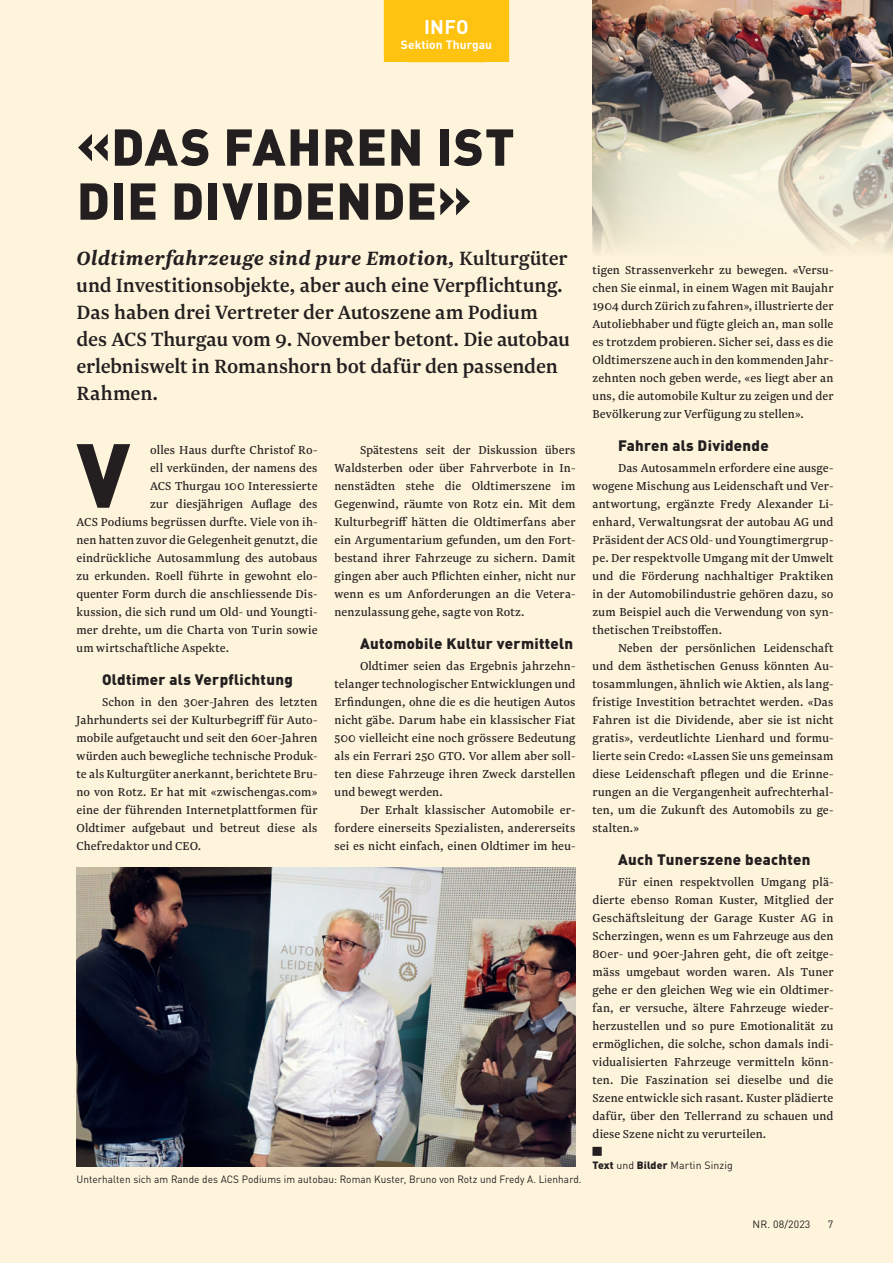
<style>
.page{position:relative;width:893px;height:1263px;background:#fef4db}
.page>*{position:absolute;margin:0;border:0;box-sizing:border-box;transform-origin:0 0}
.Lauftext_Newzald_9pt{font:900 89.4px "DIN Pro";color:#231f20}
.Titel_DIN-Black-34pt{font:900 51px/54px "DIN Pro";letter-spacing:.01em;color:#231f20}
.t1{font:500 22.5px/27px "Newzald";letter-spacing:-.005em;color:#231f20}
.t2{font:700 19.5px "DIN Pro";color:#fff}
.Untertitel_DIN-Black{font:900 15px "DIN Pro";letter-spacing:.02em;color:#231f20}
.Lauftext_Newzald_9pt-2{font:13.5px/18px "Newzald";letter-spacing:.01em;color:#231f20;text-align:justify}
.t3{font:700 12px "DIN Pro";letter-spacing:.01em;color:#fff}
.Legende_DIN-Regular{font:10.5px "DIN Pro";letter-spacing:.01em;color:#231f20;scale:.95 1}
.Legende_DIN-Regular-2{font:10.5px "DIN Pro";letter-spacing:.01em;color:#231f20}
.s1{font-weight:700;font-style:italic}
.s2{font-weight:900}
</style>
<div class="page">
<hr style="left:0;top:1086px;width:1px;height:177px;background:#d7dddf">
<div style="left:592px;top:1147px;width:10px;height:9px;background:#231f20"></div>
<img style="left:77px;top:867px;width:498px;height:299px">
<img style="left:592px;top:0;width:301px;height:252px">
<div style="left:384px;top:0;width:125px;height:62px;background:#fec210"></div>
<h3 class="t2" style="left:424px;top:11px;width:46px">Info</h3>
<p class="t3" style="left:401px;top:35px;width:93px">Sektion Thurgau</p>
<p class="Titel_DIN-Black-34pt" style="left:77px;top:114px;width:440px">«DAS FAHREN IST<br>DIE DIVIDENDE»</p>
<p class="t1" style="left:77px;top:244px;width:495px"><span class="s1">Oldtimerfahrzeuge sind pure Emotion,</span> Kulturgüter und Investitionsobjekte, aber auch eine Verpflichtung.<br>Das haben drei Vertreter der Autoszene am Podium des ACS Thurgau vom 9. November betont. Die autobau erlebniswelt in Romanshorn bot dafür den passenden Rahmen.</p>
<p class="Lauftext_Newzald_9pt" style="left:77px;top:399px;width:55px">V</p>
<p class="Lauftext_Newzald_9pt-2" style="left:150px;top:440px;width:169px">olles Haus durfte Christof Ro-</p>
<p class="Lauftext_Newzald_9pt-2" style="left:150px;top:458px;width:169px">ell verkünden, der namens des</p>
<p class="Lauftext_Newzald_9pt-2" style="left:150px;top:476px;width:169px">ACS Thurgau 100 Interessierte</p>
<p class="Lauftext_Newzald_9pt-2" style="left:150px;top:494px;width:169px">zur diesjährigen Auflage des</p>
<p class="Lauftext_Newzald_9pt-2" style="left:77px;top:512px;width:242px">ACS Podiums begrüssen durfte. Viele von ih-</p>
<p class="Lauftext_Newzald_9pt-2" style="left:77px;top:530px;width:242px">nen hatten zuvor die Gelegenheit genutzt, die</p>
<p class="Lauftext_Newzald_9pt-2" style="left:77px;top:548px;width:242px">eindrückliche Autosammlung des autobaus</p>
<p class="Lauftext_Newzald_9pt-2" style="left:77px;top:566px;width:242px">zu erkunden. Roell führte in gewohnt elo-</p>
<p class="Lauftext_Newzald_9pt-2" style="left:77px;top:584px;width:242px">quenter Form durch die anschliessende Dis-</p>
<p class="Lauftext_Newzald_9pt-2" style="left:77px;top:602px;width:242px">kussion, die sich rund um Old- und Youngti-</p>
<p class="Lauftext_Newzald_9pt-2" style="left:77px;top:620px;width:242px">mer drehte, um die Charta von Turin sowie</p>
<p class="Lauftext_Newzald_9pt-2" style="left:77px;top:638px;width:154px">um wirtschaftliche Aspekte.</p>
<p class="Untertitel_DIN-Black" style="left:102px;top:666px;width:192px">Oldtimer als Verpflichtung</p>
<p class="Lauftext_Newzald_9pt-2" style="left:77px;top:692px;width:242px;text-indent:26px">Schon in den 30er-Jahren des letzten Jahrhunderts sei der Kulturbegriff für Auto&shy;mobile aufgetaucht und seit den 60er-Jahren würden auch bewegliche technische Produk&shy;te als Kulturgüter anerkannt, berichtete Bru&shy;no von Rotz. Er hat mit «zwischengas.com» eine der führenden Internetplattformen für Oldtimer aufgebaut und betreut diese als Chefredaktor und CEO.</p>
<p class="Lauftext_Newzald_9pt-2" style="left:334px;top:440px;width:242px;text-indent:26px">Spätestens seit der Diskussion übers Waldsterben oder über Fahrverbote in In&shy;nenstädten stehe die Oldtimerszene im Gegenwind, räumte von Rotz ein. Mit dem Kulturbegriff hätten die Oldtimerfans aber ein Argumentarium gefunden, um den Fort&shy;bestand ihrer Fahrzeuge zu sichern. Damit gingen aber auch Pflichten einher, nicht nur wenn es um Anforderungen an die Vetera&shy;nenzulassung gehe, sagte von Rotz.</p>
<p class="Untertitel_DIN-Black" style="left:360px;top:630px;width:215px">Automobile Kultur vermitteln</p>
<p class="Lauftext_Newzald_9pt-2" style="left:334px;top:656px;width:242px;text-indent:26px">Oldtimer seien das Ergebnis jahrzehn&shy;telanger technologischer Entwicklungen und Erfindungen, ohne die es die heutigen Autos nicht gäbe. Darum habe ein klassischer Fiat 500 vielleicht eine noch grössere Bedeutung als ein Ferrari 250 GTO. Vor allem aber soll&shy;ten diese Fahrzeuge ihren Zweck darstellen und bewegt werden.</p>
<p class="Lauftext_Newzald_9pt-2" style="left:334px;top:800px;width:242px;text-indent:26px">Der Erhalt klassischer Automobile er&shy;fordere einerseits Spezialisten, andererseits sei es nicht einfach, einen Oldtimer im heu-</p>
<p class="Legende_DIN-Regular" style="left:77px;top:1171px;width:533px">Unterhalten sich am Rande des ACS Podiums im autobau: Roman Kuster, Bruno von Rotz und Fredy A. Lienhard.</p>
<p class="Lauftext_Newzald_9pt-2" style="left:592px;top:260px;width:242px">tigen Strassenverkehr zu bewegen. «Versu&shy;chen Sie einmal, in einem Wagen mit Baujahr 1904 durch Zürich zu fahren», illustrierte der Autoliebhaber und fügte gleich an, man solle es trotzdem probieren. Sicher sei, dass es die Oldtimerszene auch in den kommenden Jahr&shy;zehnten noch geben werde, «es liegt aber an uns, die automobile Kultur zu zeigen und der Bevölkerung zur Verfügung zu stellen».</p>
<p class="Untertitel_DIN-Black" style="left:618px;top:432px;width:152px">Fahren als Dividende</p>
<p class="Lauftext_Newzald_9pt-2" style="left:592px;top:458px;width:242px;text-indent:26px">Das Autosammeln erfordere eine ausge&shy;wogene Mischung aus Leidenschaft und Ver&shy;antwortung, ergänzte Fredy Alexander Li&shy;enhard, Verwaltungsrat der autobau AG und Präsident der ACS Old- und Youngtimergrup&shy;pe. Der respektvolle Umgang mit der Umwelt und die Förderung nachhaltiger Praktiken in der Automobilindustrie gehören dazu, so zum Beispiel auch die Verwendung von syn&shy;thetischen Treibstoffen.</p>
<p class="Lauftext_Newzald_9pt-2" style="left:592px;top:638px;width:242px;text-indent:26px">Neben der persönlichen Leidenschaft und dem ästhetischen Genuss könnten Au&shy;tosammlungen, ähnlich wie Aktien, als lang&shy;fristige Investition betrachtet werden. «Das Fahren ist die Dividende, aber sie ist nicht gratis», verdeutlichte Lienhard und formu&shy;lierte sein Credo: «Lassen Sie uns gemeinsam diese Leidenschaft pflegen und die Erinne&shy;rungen an die Vergangenheit aufrechterhal&shy;ten, um die Zukunft des Automobils zu ge&shy;stalten.»</p>
<p class="Untertitel_DIN-Black" style="left:618px;top:846px;width:194px">Auch Tunerszene beachten</p>
<p class="Lauftext_Newzald_9pt-2" style="left:592px;top:872px;width:242px;text-indent:26px">Für einen respektvollen Umgang plä&shy;dierte ebenso Roman Kuster, Mitglied der Geschäftsleitung der Garage Kuster AG in Scherzingen, wenn es um Fahrzeuge aus den 80er- und 90er-Jahren geht, die oft zeitge&shy;mäss umgebaut worden waren. Als Tuner gehe er den gleichen Weg wie ein Oldtimer&shy;fan, er versuche, ältere Fahrzeuge wieder&shy;herzustellen und so pure Emotionalität zu ermöglichen, die solche, schon damals indi&shy;vidualisierten Fahrzeuge vermitteln könn&shy;ten. Die Faszination sei dieselbe und die Szene entwickle sich rasant. Kuster plädierte dafür, über den Tellerrand zu schauen und diese Szene nicht zu verurteilen.</p>
<p class="Legende_DIN-Regular-2" style="left:592px;top:1157px;width:142px"><span class="s2">Text</span> und <span class="s2">Bilder</span> Martin Sinzig</p>
<p class="Legende_DIN-Regular-2" style="left:753px;top:1216px;width:59px">NR. 08/2023</p>
<p class="Legende_DIN-Regular-2" style="left:828px;top:1216px;width:7px">7</p>
</div>
